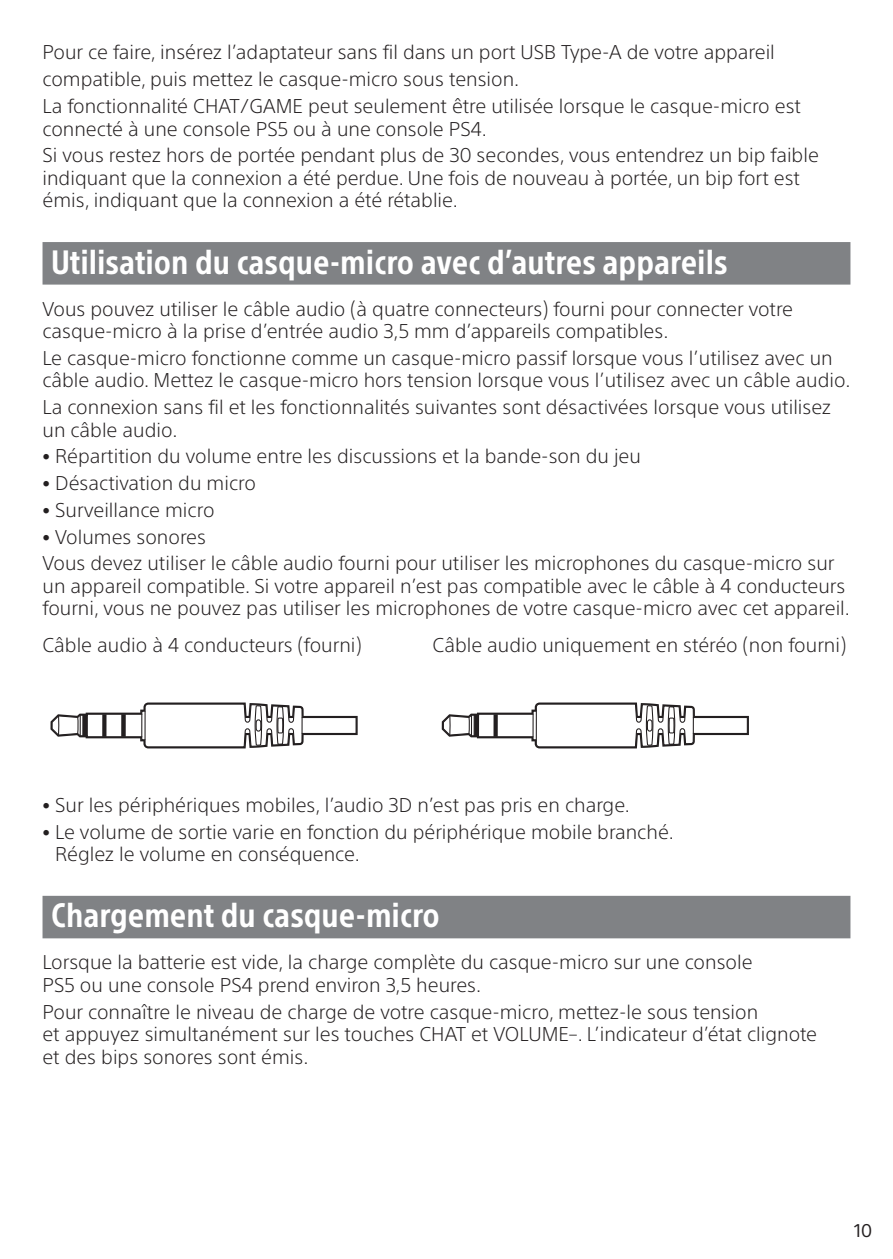
<style>
.page{position:relative;width:893px;height:1259px;background:#fff}
.page>*{position:absolute;margin:0;border:0;box-sizing:border-box;transform-origin:0 0}
.t1{font:700 condensed 33px "SST";color:#fff}
.t2{font:300 19.5px/22.5px "SST";color:#231f20}
.t3{font:18px "SST";color:#231f20}
.s1{font-family:"Sony Font Unicode";font-weight:400;font-size:13.5px}
</style>
<div class="page">
<div style="left:43px;top:242px;width:807px;height:43px;background:#808285"></div>
<div style="left:43px;top:896px;width:807px;height:42px;background:#808285"></div>
<svg style="left:50px;top:702px;width:308px;height:47px"></svg>
<svg style="left:442px;top:702px;width:307px;height:47px"></svg>
<p class="t2" style="left:43px;top:39px;width:760px;line-height:27px">Pour ce faire, insérez l’adaptateur sans fil dans un port USB Type-A de votre appareil compatible, puis mettez le casque-micro sous tension.<br>La fonctionnalité CHAT/GAME peut seulement être utilisée lorsque le casque-micro est</p>
<p class="t2" style="left:43px;top:115px;width:778px;line-height:26.7px">connecté à une console PS5 ou à une console PS4.<br>Si vous restez hors de portée pendant plus de 30 secondes, vous entendrez un bip faible</p>
<p class="t2" style="left:43px;top:166px;width:759px">indiquant que la connexion a été perdue. Une fois de nouveau à portée, un bip fort est émis, indiquant que la connexion a été rétablie.</p>
<h1 class="t1" style="left:51px;top:242px;width:678px">Utilisation du casque-micro avec d’autres appareils</h1>
<p class="t2" style="left:43px;top:297px;width:752px">Vous pouvez utiliser le câble audio (à quatre connecteurs) fourni pour connecter votre casque-micro à la prise d’entrée audio 3,5 mm d’appareils compatibles.</p>
<p class="t2" style="left:43px;top:346px;width:809px">Le casque-micro fonctionne comme un casque-micro passif lorsque vous l’utilisez avec un câble audio. Mettez le casque-micro hors tension lorsque vous l’utilisez avec un câble audio.</p>
<p class="t2" style="left:43px;top:396px;width:790px">La connexion sans fil et les fonctionnalités suivantes sont désactivées lorsque vous utilisez un câble audio.</p>
<p class="t2" style="left:43px;top:443px;width:793px;line-height:26.7px"><span class="s1">ˎ</span> Répartition du volume entre les discussions et la bande-son du jeu<br><span class="s1">ˎ</span> Désactivation du micro<br><span class="s1">ˎ</span> Surveillance micro<br><span class="s1">ˎ</span> Volumes sonores<br>Vous devez utiliser le câble audio fourni pour utiliser les microphones du casque-micro sur</p>
<p class="t2" style="left:43px;top:574px;width:809px">un appareil compatible. Si votre appareil n’est pas compatible avec le câble à 4 conducteurs fourni, vous ne pouvez pas utiliser les microphones de votre casque-micro avec cet appareil.</p>
<p class="t2" style="left:43px;top:634px;width:321px">Câble audio à 4 conducteurs (fourni)</p>
<p class="t2" style="left:433px;top:634px;width:415px">Câble audio uniquement en stéréo (non fourni)</p>
<p class="t2" style="left:43px;top:791px;width:633px;line-height:26.7px"><span class="s1">ˎ</span> Sur les périphériques mobiles, l’audio 3D n’est pas pris en charge.<br><span class="s1">ˎ</span> Le volume de sortie varie en fonction du périphérique mobile branché.</p>
<p class="t2" style="left:55px;top:842px;width:306px">Réglez le volume en conséquence.</p>
<h1 class="t1" style="left:51px;top:896px;width:390px">Chargement du casque-micro</h1>
<p class="t2" style="left:43px;top:951px;width:711px">Lorsque la batterie est vide, la charge complète du casque-micro sur une console<br>PS5 ou une console PS4 prend environ 3,5 heures.</p>
<p class="t2" style="left:43px;top:1000px;width:776px">Pour connaître le niveau de charge de votre casque-micro, mettez-le sous tension<br>et appuyez simultanément sur les touches CHAT et VOLUME–. L’indicateur d’état clignote et des bips sonores sont émis.</p>
<p class="t3" style="left:854px;top:1219px;width:20px">10</p>
</div>
